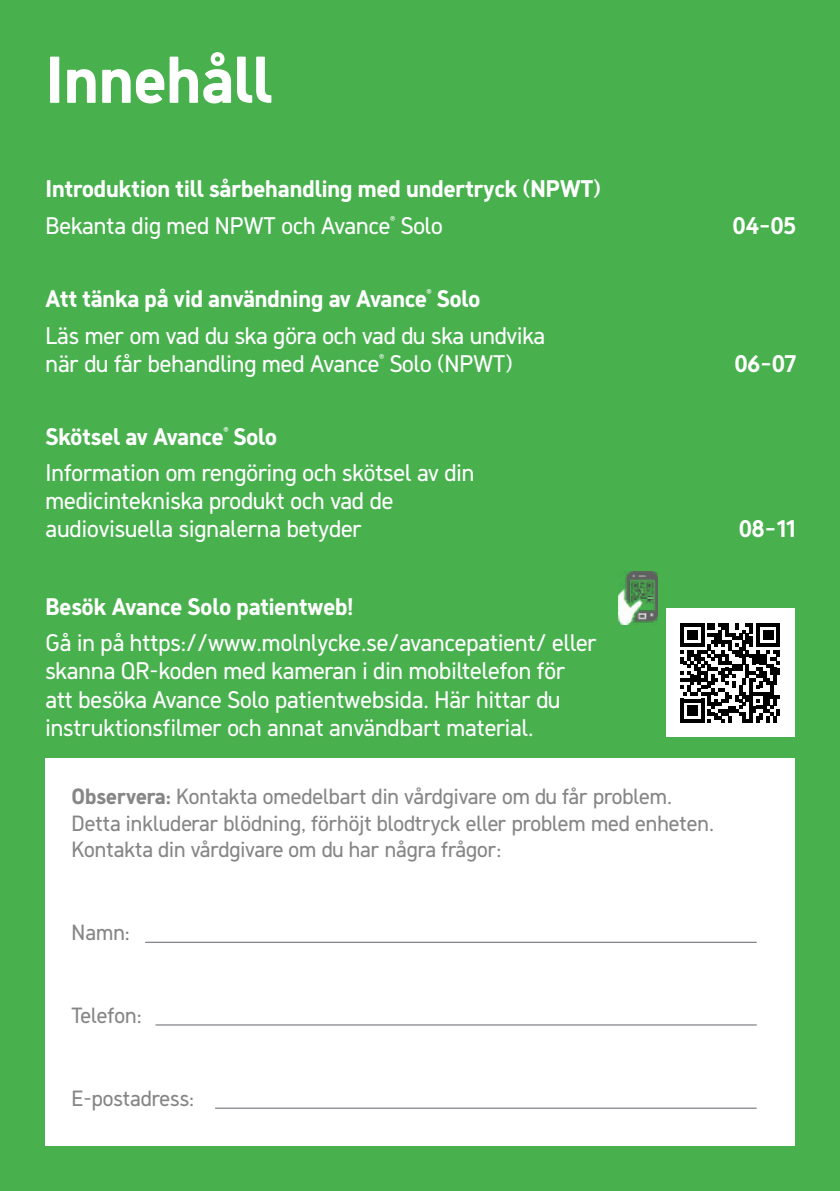
<style>
.page{position:relative;width:840px;height:1191px;background:#fff}
.page>*{position:absolute;margin:0;border:0;box-sizing:border-box;transform-origin:0 0}
.t1{font:700 66px "Molnlycke Sans";color:#fff}
.t2{font:24px/28px "Molnlycke Sans";color:#fff}
.t3{font:700 24px/36.6px "Molnlycke Sans";color:#fff}
.t4{font:22px/26.4px "Molnlycke Sans";color:#878686}
.s1{font-weight:400}
.s2{font-weight:700}
</style>
<div class="page">
<div style="left:0;top:0;width:839px;height:1191px;background:#48b14e"></div>
<div style="left:45px;top:758px;width:749px;height:387px;background:#fff"></div>
<hr style="left:215px;top:1107px;width:541px;height:1px;background:#61646a">
<hr style="left:155px;top:1024px;width:601px;height:1px;background:#61646a">
<hr style="left:145px;top:941px;width:611px;height:1px;background:#61646a">
<div style="left:665px;top:608px;width:129px;height:129px;background:#fff"></div>
<svg style="left:680px;top:623px;width:99px;height:100px"></svg>
<img style="left:618px;top:571px;width:38px;height:54px">
<h1 class="t1" style="left:45px;top:40px;width:228px">Innehåll</h1>
<p class="t3" style="left:45px;top:170px;width:556px">Introduktion till sårbehandling med undertryck (NPWT)<br><span class="s1">Bekanta dig med NPWT och Avance</span><sup>®</sup> <span class="s1">Solo</span></p>
<p class="t3" style="left:732px;top:207px;width:65px">04–05</p>
<p class="t2" style="left:45px;top:280px;width:501px;line-height:36.6px"><span class="s2">Att tänka på vid användning av Avance</span><sup>®</sup> <span class="s2">Solo<br></span>Läs mer om vad du ska göra och vad du ska undvika</p>
<p class="t2" style="left:45px;top:349px;width:468px">när du får behandling med Avance<sup>®</sup> Solo (NPWT)</p>
<p class="t3" style="left:734px;top:344px;width:63px">06–07</p>
<p class="t2" style="left:45px;top:417px;width:430px;line-height:36.6px"><span class="s2">Skötsel av Avance</span><sup>®</sup> <span class="s2">Solo<br></span>Information om rengöring och skötsel av din</p>
<p class="t2" style="left:45px;top:486px;width:349px">medicintekniska produkt och vad de audiovisuella signalerna betyder</p>
<p class="t3" style="left:45px;top:588px;width:309px">Besök Avance Solo patientweb!</p>
<p class="t2" style="left:45px;top:628px;width:552px">Gå in på https://www.molnlycke.se/avancepatient/ eller skanna QR-koden med kameran i din mobiltelefon för att besöka Avance Solo patientwebsida. Här hittar du instruktionsfilmer och annat användbart material.</p>
<p class="t4" style="left:72px;top:783px;width:643px"><span class="s2">Observera:</span> Kontakta omedelbart din vårdgivare om du får problem.<br>Detta inkluderar blödning, förhöjt blodtryck eller problem med enheten.<br>Kontakta din vårdgivare om du har några frågor:</p>
<p class="t4" style="left:72px;top:919px;width:60px">Namn:</p>
<p class="t3" style="left:738px;top:510px;width:59px">08–11</p>
<p class="t4" style="left:72px;top:1002px;width:71px">Telefon:</p>
<p class="t4" style="left:72px;top:1085px;width:124px">E-postadress:</p>
</div>
